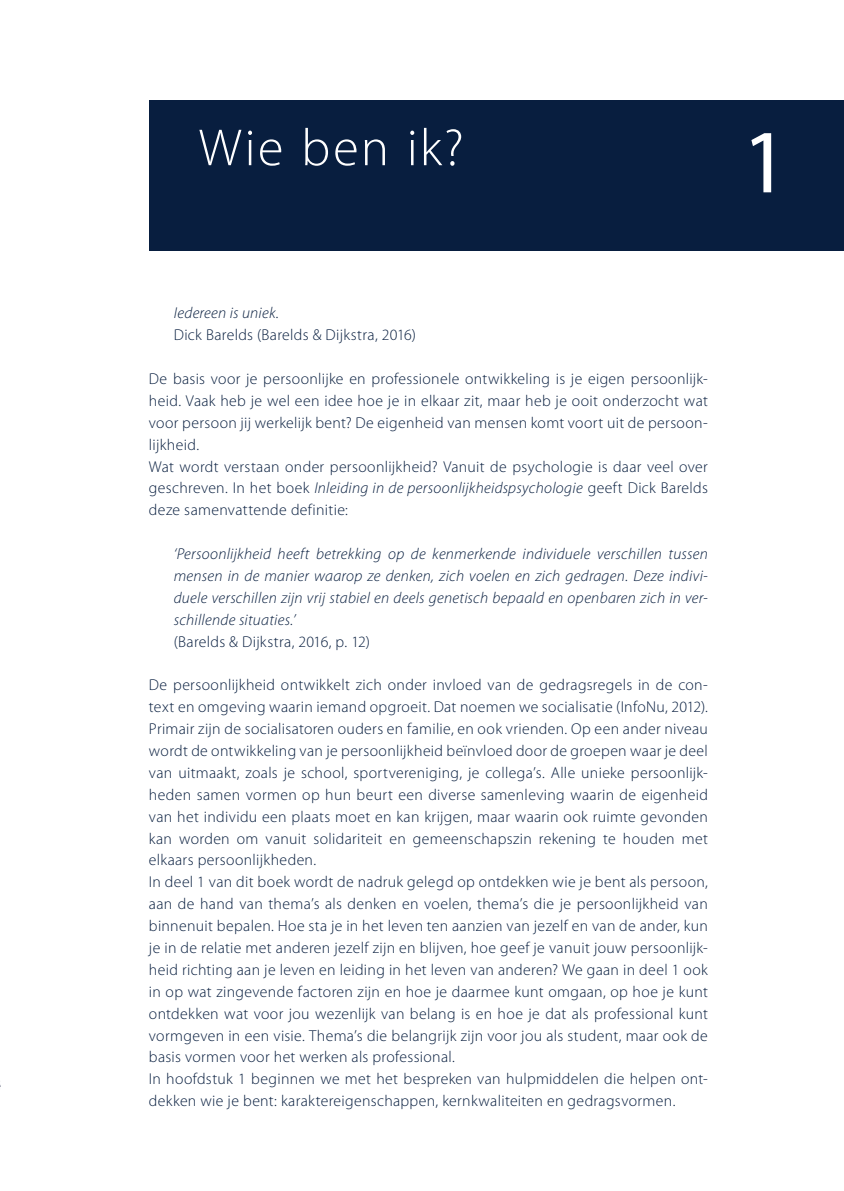
<style>
.page{position:relative;width:844px;height:1191px;background:#fff}
.page>*{position:absolute;margin:0;border:0;box-sizing:border-box;transform-origin:0 0}
.t1{font:91px "Myriad Pro";color:#fff}
.t2{font:300 52.5px "Myriad Pro";letter-spacing:.045em;color:#fff}
.t3{font:300 15.75px/21.9px "Myriad Pro";letter-spacing:.02em;color:#081e3f}
.t4{font:italic 300 15.75px/21.9px "Myriad Pro";letter-spacing:.02em;color:#081e3f;text-align:justify}
.s1{font-style:italic}
</style>
<div class="page">
<div style="left:149px;top:100px;width:694px;height:151px;background:#081e3f"></div>
<h2 class="t2" style="left:198px;top:119px;width:266px">Wie ben ik?</h2>
<h1 class="t1" style="left:741px;top:112px;width:48px">1</h1>
<p class="t4" style="left:174px;top:303px;width:107px">Iedereen is uniek.</p>
<p class="t3" style="left:174px;top:324px;width:244px">Dick Barelds (Barelds &amp; Dijkstra, 2016)</p>
<p class="t3" style="left:149px;top:368px;width:560px">De basis voor je persoonlijke en professionele ontwikkeling is je eigen persoonlijk&shy;heid. Vaak heb je wel een idee hoe je in elkaar zit, maar heb je ooit onderzocht wat voor persoon jij werkelijk bent? De eigenheid van mensen komt voort uit de persoon&shy;lijkheid.<br>Wat wordt verstaan onder persoonlijkheid? Vanuit de psychologie is daar veel over geschreven. In het boek <span class="s1">Inleiding in de persoonlijkheidspsychologie</span> geeft Dick Barelds deze samenvattende definitie:</p>
<p class="t4" style="left:174px;top:543px;width:535px">‘Persoonlijkheid heeft betrekking op de kenmerkende individuele verschillen tussen mensen in de manier waarop ze denken, zich voelen en zich gedragen. Deze indivi&shy;duele verschillen zijn vrij stabiel en deels genetisch bepaald en openbaren zich in ver&shy;schillende situaties.’</p>
<p class="t3" style="left:174px;top:630px;width:198px">(Barelds &amp; Dijkstra, 2016, p. 12)</p>
<p class="t3" style="left:149px;top:674px;width:560px">De persoonlijkheid ontwikkelt zich onder invloed van de gedragsregels in de con&shy;text en omgeving waarin iemand opgroeit. Dat noemen we socialisatie (InfoNu, 2012).<br>Primair zijn de socialisatoren ouders en familie, en ook vrienden. Op een ander niveau wordt de ontwikkeling van je persoonlijkheid beïnvloed door de groepen waar je deel van uitmaakt, zoals je school, sportvereniging, je collega’s. Alle unieke persoonlijk&shy;heden samen vormen op hun beurt een diverse samenleving waarin de eigenheid van het individu een plaats moet en kan krijgen, maar waarin ook ruimte gevonden kan worden om vanuit solidariteit en gemeenschapszin rekening te houden met elkaars persoonlijkheden.<br>In deel 1 van dit boek wordt de nadruk gelegd op ontdekken wie je bent als persoon, aan de hand van thema’s als denken en voelen, thema’s die je persoonlijkheid van binnenuit bepalen. Hoe sta je in het leven ten aanzien van jezelf en van de ander, kun je in de relatie met anderen jezelf zijn en blijven, hoe geef je vanuit jouw persoonlijk&shy;heid richting aan je leven en leiding in het leven van anderen? We gaan in deel 1 ook in op wat zingevende factoren zijn en hoe je daarmee kunt omgaan, op hoe je kunt ontdekken wat voor jou wezenlijk van belang is en hoe je dat als professional kunt vormgeven in een visie. Thema’s die belangrijk zijn voor jou als student, maar ook de basis vormen voor het werken als professional.<br>In hoofdstuk 1 beginnen we met het bespreken van hulpmiddelen die helpen ont&shy;dekken wie je bent: karaktereigenschappen, kernkwaliteiten en gedragsvormen.</p>
</div>
